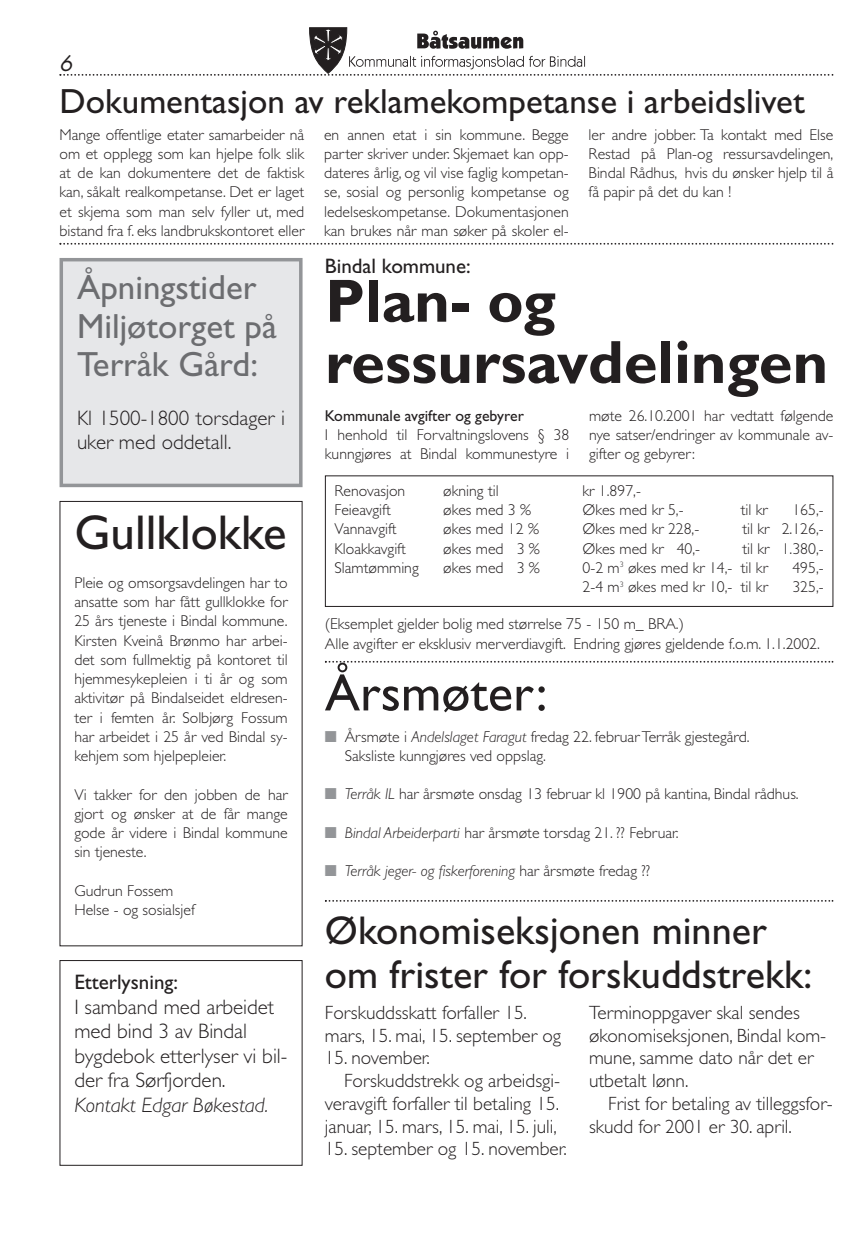
<style>
.page{position:relative;width:868px;height:1239px;background:#fff}
.page>*{position:absolute;margin:0;border:0;box-sizing:border-box;transform-origin:0 0}
.t1{font:700 61.25px/61.2px "Gill Sans";color:#231f20}
.t2{font:52.5px "Gill Sans";color:#231f20}
.t3{font:49px "Gill Sans";color:#231f20}
.t4{font:40.25px/43.8px "Gill Sans";color:#231f20}
.t5{font:35px "Gill Sans";color:#231f20}
.t6{font:35px/38.5px "Gill Sans";color:#6c6d70}
.t7{font:300 21px/24.5px "Gill Sans";color:#231f20}
.t8{font:21px "Gill Sans";color:#231f20}
.t9{font:italic 300 21px "Gill Sans";color:#231f20}
.t10{font:italic 21px "Futura";color:#231f20}
.t11{font:300 19.25px/22.8px "Gill Sans";color:#231f20}
.t12{font:300 15.75px/19.2px "Gill Sans";color:#231f20;text-align:justify}
.t13{font:italic 300 15.75px "Gill Sans";color:#231f20}
.t14{font:15.75px "Gill Sans";color:#231f20}
.s1{color:#939598}
.s2{font-style:italic}
.s3{font-style:normal}
</style>
<div class="page">
<svg style="left:60px;top:28px;width:773px;height:48px"></svg>
<div style="left:325px;top:475px;width:508px;height:132px;border:1px solid #231f20"></div>
<svg style="left:60px;top:243px;width:773px;height:2px"></svg>
<svg style="left:325px;top:661px;width:508px;height:2px"></svg>
<svg style="left:325px;top:900px;width:508px;height:2px"></svg>
<div style="left:61px;top:260px;width:240px;height:225px;background:#e6e7e9"></div>
<div style="left:60px;top:258px;width:243px;height:229px;border:4px solid #939598"></div>
<div style="left:60px;top:960px;width:243px;height:206px;border:1px solid #231f20"></div>
<h3 class="t10" style="left:60px;top:53px;width:18px">6</h3>
<h3 class="t5" style="left:60px;top:89px;width:747px">Dokumentasjon av reklamekompetanse i arbeidslivet</h3>
<p class="t12" style="left:60px;top:127px;width:246px">Mange offentlige etater samarbeider nå om et opplegg som kan hjelpe folk slik at de kan dokumentere det de faktisk kan, såkalt realkompetanse. Det er laget et skjema som man selv fyller ut, med bistand fra f. eks landbrukskontoret eller</p>
<p class="t12" style="left:324px;top:127px;width:246px">en annen etat i sin kommune. Begge parter skriver under. Skjemaet kan opp&shy;dateres årlig, og vil vise faglig kompetan&shy;se, sosial og personlig kompetanse og ledelseskompetanse. Dokumentasjonen kan brukes når man søker på skoler el-</p>
<p class="t12" style="left:589px;top:127px;width:246px">ler andre jobber. Ta kontakt med Else Restad på Plan-og ressursavdelingen, Bindal Rådhus, hvis du ønsker hjelp til å få papir på det du kan !</p>
<h3 class="t6" style="left:77px;top:272px;width:201px">Åpningstider<br>Miljøtorget på<br>Terråk Gård:</h3>
<h3 class="t7" style="left:77px;top:408px;width:210px">Kl 1500-1800 torsdager i uker med oddetall.</h3>
<h3 class="t3" style="left:74px;top:516px;width:214px">Gullklokke</h3>
<p class="t12" style="left:74px;top:575px;width:215px">Pleie og omsorgsavdelingen har to ansatte som har fått gullklokke for 25 års tjeneste i Bindal kommune.<br>Kirsten Kveinå Brønmo har arbei&shy;det som fullmektig på kontoret til hjemmesykepleien i ti år og som aktivitør på Bindalseidet eldresen&shy;ter i femten år. Solbjørg Fossum har arbeidet i 25 år ved Bindal sy&shy;kehjem som hjelpepleier.</p>
<p class="t12" style="left:74px;top:786px;width:215px">Vi takker for den jobben de har gjort og ønsker at de får mange gode år videre i Bindal kommune sin tjeneste.</p>
<p class="t12" style="left:74px;top:883px;width:122px">Gudrun Fossem<br>Helse - og sosialsjef</p>
<h3 class="t8" style="left:74px;top:975px;width:105px">Etterlysning:</h3>
<h3 class="t7" style="left:74px;top:997px;width:215px">I samband med arbeidet med bind 3 av Bindal bygdebok etterlyser vi bil&shy;der fra Sørfjorden.</h3>
<h3 class="t9" style="left:74px;top:1098px;width:195px">Kontakt Edgar Bøkestad.</h3>
<h3 class="t8" style="left:325px;top:259px;width:147px">Bindal kommune:</h3>
<h1 class="t1" style="left:325px;top:277px;width:505px">Plan- og ressursavdelingen</h1>
<p class="t14" style="left:325px;top:410px;width:200px">Kommunale avgifter og gebyrer</p>
<p class="t12" style="left:325px;top:427px;width:246px">I henhold til Forvaltningslovens § 38 kunngjøres at Bindal kommunestyre i</p>
<p class="t12" style="left:589px;top:408px;width:246px">møte 26.10.2001 har vedtatt følgende nye satser/endringer av kommunale av&shy;gifter og gebyrer:</p>
<p class="t12" style="left:335px;top:483px;width:72px">Renovasjon</p>
<p class="t12" style="left:443px;top:483px;width:57px">økning til</p>
<p class="t12" style="left:583px;top:483px;width:60px">kr 1.897,-</p>
<p class="t12" style="left:335px;top:502px;width:58px">Feieavgift</p>
<p class="t12" style="left:443px;top:502px;width:89px">økes med 3 %</p>
<p class="t12" style="left:583px;top:502px;width:103px">Økes med kr 5,-</p>
<p class="t12" style="left:741px;top:502px;width:29px">til kr</p>
<p class="t12" style="left:792px;top:502px;width:33px">165,-</p>
<p class="t12" style="left:335px;top:521px;width:63px">Vannavgift</p>
<p class="t12" style="left:443px;top:521px;width:97px">økes med 12 %</p>
<p class="t12" style="left:583px;top:521px;width:118px">Økes med kr 228,-</p>
<p class="t12" style="left:742px;top:521px;width:83px">til kr 2.126,-</p>
<p class="t12" style="left:335px;top:540px;width:73px">Kloakkavgift</p>
<p class="t12" style="left:443px;top:540px;width:98px">økes med 3 %</p>
<p class="t12" style="left:583px;top:540px;width:119px">Økes med kr 40,-</p>
<p class="t12" style="left:742px;top:540px;width:83px">til kr 1.380,-</p>
<p class="t12" style="left:335px;top:560px;width:86px">Slamtømming</p>
<p class="t12" style="left:443px;top:560px;width:98px">økes med 3 %</p>
<p class="t12" style="left:583px;top:560px;width:187px">0-2 m<sup>3</sup> økes med kr 14,- til kr</p>
<p class="t12" style="left:792px;top:560px;width:33px">495,-</p>
<p class="t12" style="left:583px;top:579px;width:187px">2-4 m<sup>3</sup> økes med kr 10,- til kr</p>
<p class="t12" style="left:792px;top:579px;width:33px">325,-</p>
<p class="t12" style="left:325px;top:616px;width:497px">(Eksemplet gjelder bolig med størrelse 75 - 150 m_ BRA.)<br>Alle avgifter er eksklusiv merverdiavgift. Endring gjøres gjeldende f.o.m. 1.1.2002.</p>
<h2 class="t2" style="left:325px;top:675px;width:224px">Årsmøter:</h2>
<p class="t12" style="left:345px;top:728px;width:406px;text-indent:-20px"><span class="s1">■</span> Årsmøte i <span class="s2">Andelslaget Faragut</span> fredag 22. februar Terråk gjestegård.<br>Saksliste kunngjøres ved oppslag.</p>
<p class="t12" style="left:325px;top:786px;width:475px"><span class="s1">■</span> <span class="s2">Terråk IL</span> har årsmøte onsdag 13 februar kl 1900 på kantina, Bindal rådhus.</p>
<p class="t12" style="left:325px;top:825px;width:355px"><span class="s1">■</span> <span class="s2">Bindal Arbeiderparti</span> har årsmøte torsdag 21. ?? Februar.</p>
<p class="t13" style="left:325px;top:866px;width:327px"><span class="s1">■</span> Terråk jeger- og fiskerforening <span class="s3">har årsmøte fredag ??</span></p>
<h3 class="t4" style="left:325px;top:913px;width:489px">Økonomiseksjonen minner om frister for forskuddstrekk:</h3>
<p class="t11" style="left:325px;top:1003px;width:238px">Forskuddsskatt forfaller 15. mars, 15. mai, 15. september og</p>
<p class="t11" style="left:325px;top:1049px;width:107px">15. november.</p>
<p class="t11" style="left:344px;top:1071px;width:217px">Forskuddstrekk og arbeidsgi-</p>
<p class="t11" style="left:325px;top:1094px;width:236px">veravgift forfaller til betaling 15.</p>
<p class="t11" style="left:325px;top:1117px;width:233px">januar, 15. mars, 15. mai, 15. juli,</p>
<p class="t11" style="left:325px;top:1140px;width:243px">15. september og 15. november.</p>
<p class="t11" style="left:589px;top:1003px;width:239px">Terminoppgaver skal sendes økonomiseksjonen, Bindal kom&shy;mune, samme dato når det er utbetalt lønn.</p>
<p class="t11" style="left:589px;top:1094px;width:245px;text-indent:19px">Frist for betaling av tilleggsfor&shy;skudd for 2001 er 30. april.</p>
</div>
